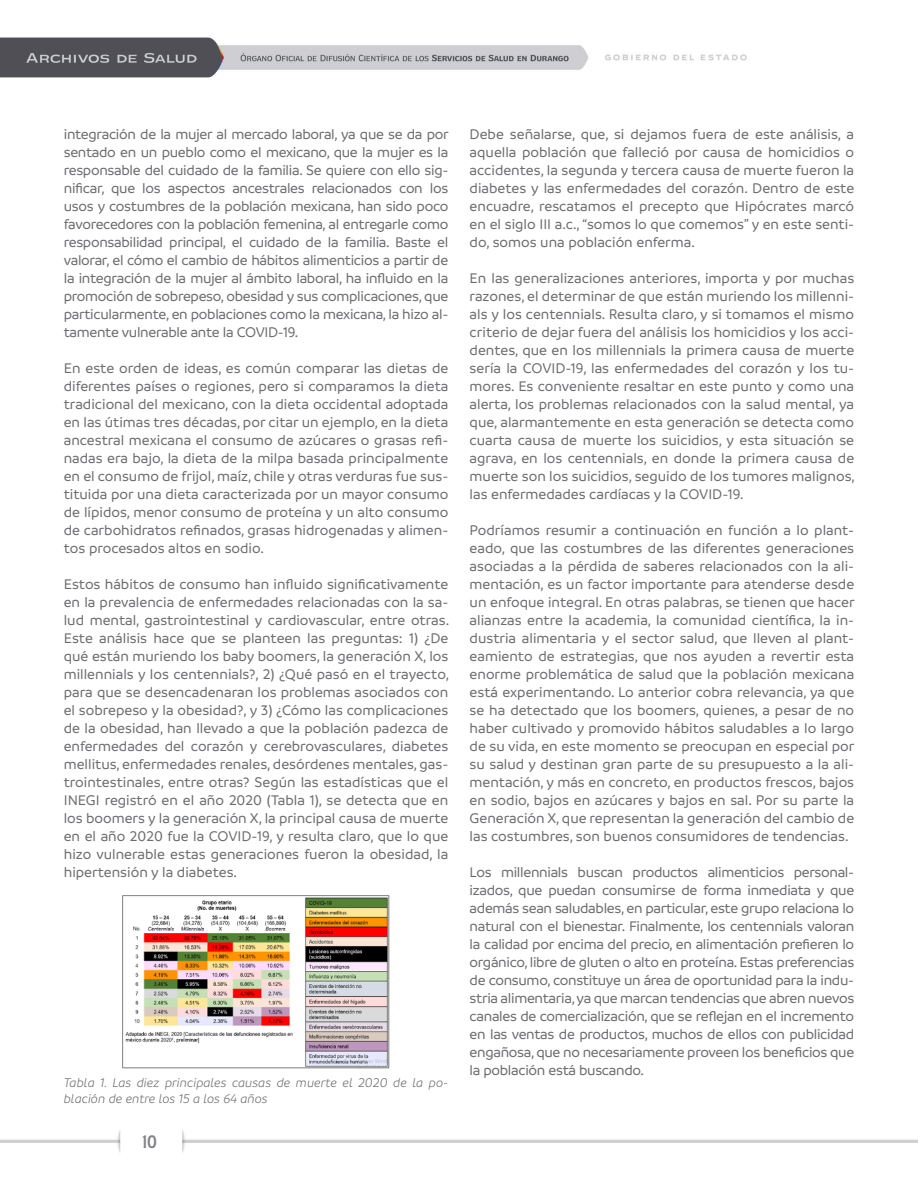
<style>
.page{position:relative;width:918px;height:1188px;background:#fff}
.page>*{position:absolute;margin:0;border:0;box-sizing:border-box;transform-origin:0 0}
.t1{font:18px "Ephemera Overhold";color:#808285}
.parrafo{font:500 15px/18px "Branding";color:#6c6d70;text-align:justify}
.Figuras{font:italic 300 13.5px/16.2px "Branding";color:#6c6d70}
</style>
<div class="page">
<img style="left:0;top:37px;width:918px;height:1116px">
<img style="left:123px;top:896px;width:266px;height:172px">
<p class="parrafo" style="left:64px;top:125px;width:387px">integración de la mujer al mercado laboral, ya que se da por sentado en un pueblo como el mexicano, que la mujer es la responsable del cuidado de la familia. Se quiere con ello sig&shy;nificar, que los aspectos ancestrales relacionados con los usos y costumbres de la población mexicana, han sido poco favorecedores con la población femenina, al entregarle como responsabilidad principal, el cuidado de la familia. Baste el valorar, el cómo el cambio de hábitos alimenticios a partir de la integración de la mujer al ámbito laboral, ha influido en la promoción de sobrepeso, obesidad y sus complicaciones, que particularmente, en poblaciones como la mexicana, la hizo al&shy;tamente vulnerable ante la COVID-19.</p>
<p class="parrafo" style="left:64px;top:359px;width:386px">En este orden de ideas, es común comparar las dietas de diferentes países o regiones, pero si comparamos la dieta tradicional del mexicano, con la dieta occidental adoptada en las útimas tres décadas, por citar un ejemplo, en la dieta ancestral mexicana el consumo de azúcares o grasas refi&shy;nadas era bajo, la dieta de la milpa basada principalmente en el consumo de frijol, maíz, chile y otras verduras fue sus&shy;tituida por una dieta caracterizada por un mayor consumo de lípidos, menor consumo de proteína y un alto consumo de carbohidratos refinados, grasas hidrogenadas y alimen&shy;tos procesados altos en sodio.</p>
<p class="parrafo" style="left:64px;top:575px;width:387px">Estos hábitos de consumo han influido significativamente en la prevalencia de enfermedades relacionadas con la sa&shy;lud mental, gastrointestinal y cardiovascular, entre otras.<br>Este análisis hace que se planteen las preguntas: 1) ¿De qué están muriendo los baby boomers, la generación X, los millennials y los centennials?, 2) ¿Qué pasó en el trayecto, para que se desencadenaran los problemas asociados con el sobrepeso y la obesidad?, y 3) ¿Cómo las complicaciones de la obesidad, han llevado a que la población padezca de enfermedades del corazón y cerebrovasculares, diabetes mellitus, enfermedades renales, desórdenes mentales, gas&shy;trointestinales, entre otras? Según las estadísticas que el INEGI registró en el año 2020 (Tabla 1), se detecta que en los boomers y la generación X, la principal causa de muerte en el año 2020 fue la COVID-19, y resulta claro, que lo que hizo vulnerable estas generaciones fueron la obesidad, la hipertensión y la diabetes.</p>
<p class="Figuras" style="left:64px;top:1074px;width:386px">Tabla 1. Las diez principales causas de muerte el 2020 de la po&shy;blación de entre los 15 a los 64 años</p>
<p class="t1" style="left:142px;top:1131px;width:16px">10</p>
<p class="parrafo" style="left:470px;top:125px;width:386px">Debe señalarse, que, si dejamos fuera de este análisis, a aquella población que falleció por causa de homicidios o accidentes, la segunda y tercera causa de muerte fueron la diabetes y las enfermedades del corazón. Dentro de este encuadre, rescatamos el precepto que Hipócrates marcó en el siglo III a.c., “somos lo que comemos” y en este senti&shy;do, somos una población enferma.</p>
<p class="parrafo" style="left:470px;top:269px;width:387px">En las generalizaciones anteriores, importa y por muchas razones, el determinar de que están muriendo los millenni&shy;als y los centennials. Resulta claro, y si tomamos el mismo criterio de dejar fuera del análisis los homicidios y los acci&shy;dentes, que en los millennials la primera causa de muerte sería la COVID-19, las enfermedades del corazón y los tu&shy;mores. Es conveniente resaltar en este punto y como una alerta, los problemas relacionados con la salud mental, ya que, alarmantemente en esta generación se detecta como cuarta causa de muerte los suicidios, y esta situación se agrava, en los centennials, en donde la primera causa de muerte son los suicidios, seguido de los tumores malignos, las enfermedades cardíacas y la COVID-19.</p>
<p class="parrafo" style="left:470px;top:521px;width:387px">Podríamos resumir a continuación en función a lo plant&shy;eado, que las costumbres de las diferentes generaciones asociadas a la pérdida de saberes relacionados con la ali&shy;mentación, es un factor importante para atenderse desde un enfoque integral. En otras palabras, se tienen que hacer alianzas entre la academia, la comunidad científica, la in&shy;dustria alimentaria y el sector salud, que lleven al plant&shy;eamiento de estrategias, que nos ayuden a revertir esta enorme problemática de salud que la población mexicana está experimentando. Lo anterior cobra relevancia, ya que se ha detectado que los boomers, quienes, a pesar de no haber cultivado y promovido hábitos saludables a lo largo de su vida, en este momento se preocupan en especial por su salud y destinan gran parte de su presupuesto a la ali&shy;mentación, y más en concreto, en productos frescos, bajos en sodio, bajos en azúcares y bajos en sal. Por su parte la Generación X, que representan la generación del cambio de las costumbres, son buenos consumidores de tendencias.</p>
<p class="parrafo" style="left:470px;top:863px;width:386px">Los millennials buscan productos alimenticios personal&shy;izados, que puedan consumirse de forma inmediata y que además sean saludables, en particular, este grupo relaciona lo natural con el bienestar. Finalmente, los centennials valoran la calidad por encima del precio, en alimentación prefieren lo orgánico, libre de gluten o alto en proteína. Estas preferencias de consumo, constituye un área de oportunidad para la indu&shy;stria alimentaria, ya que marcan tendencias que abren nuevos canales de comercialización, que se reflejan en el incremento en las ventas de productos, muchos de ellos con publicidad engañosa, que no necesariamente proveen los beneficios que la población está buscando.</p>
</div>
